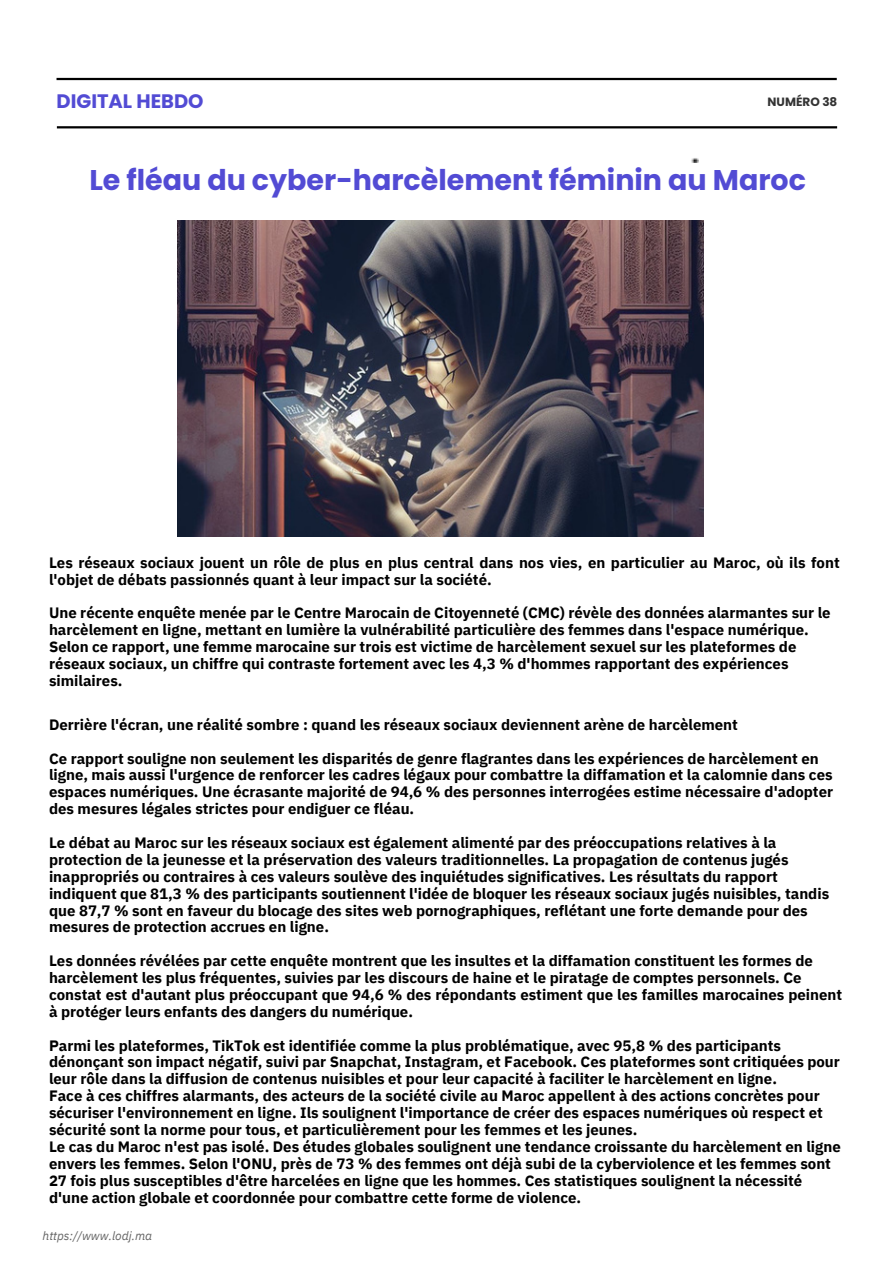
<style>
.page{position:relative;width:894px;height:1264px;background:#fff}
.page>*{position:absolute;margin:0;border:0;box-sizing:border-box;transform-origin:0 0}
.t1{font:700 28.5px "Poppins";color:#524bd4}
.t2{font:700 19.5px "Poppins";color:#524bd4}
.t3{font:700 15px/16.8px "IBM Plex Sans";color:#000}
.t4{font:italic 12px "IBM Plex Sans";color:#646464}
.t5{font:700 12px "Poppins";color:#333}
</style>
<div class="page">
<svg style="left:691px;top:158px;width:7px;height:5px"></svg>
<img style="left:177px;top:221px;width:526px;height:315px">
<hr style="left:56px;top:78px;width:780px;height:2px;background:#000">
<hr style="left:57px;top:126px;width:779px;height:2px;background:#000">
<h2 class="t2" style="left:56px;top:88px;width:148px">DIGITAL HEBDO</h2>
<p class="t5" style="left:767px;top:94px;width:71px">NUMÉRO 38</p>
<h1 class="t1" style="left:89px;top:160px;width:717px">Le fléau du cyber-harcèlement féminin au Maroc</h1>
<p class="t3" style="left:49px;top:553px;width:792px">Les réseaux sociaux jouent un rôle de plus en plus central dans nos vies, en particulier au Maroc, où ils font l'objet de débats passionnés quant à leur impact sur la société.</p>
<p class="t3" style="left:49px;top:604px;width:783px">Une récente enquête menée par le Centre Marocain de Citoyenneté (CMC) révèle des données alarmantes sur le harcèlement en ligne, mettant en lumière la vulnérabilité particulière des femmes dans l'espace numérique.<br>Selon ce rapport, une femme marocaine sur trois est victime de harcèlement sexuel sur les plateformes de réseaux sociaux, un chiffre qui contraste fortement avec les 4,3 % d'hommes rapportant des expériences similaires.</p>
<p class="t3" style="left:49px;top:715px;width:690px">Derrière l'écran, une réalité sombre : quand les réseaux sociaux deviennent arène de harcèlement</p>
<p class="t3" style="left:49px;top:749px;width:785px">Ce rapport souligne non seulement les disparités de genre flagrantes dans les expériences de harcèlement en ligne, mais aussi l'urgence de renforcer les cadres légaux pour combattre la diffamation et la calomnie dans ces espaces numériques. Une écrasante majorité de 94,6 % des personnes interrogées estime nécessaire d'adopter des mesures légales strictes pour endiguer ce fléau.</p>
<p class="t3" style="left:49px;top:834px;width:781px">Le débat au Maroc sur les réseaux sociaux est également alimenté par des préoccupations relatives à la protection de la jeunesse et la préservation des valeurs traditionnelles. La propagation de contenus jugés inappropriés ou contraires à ces valeurs soulève des inquiétudes significatives. Les résultats du rapport indiquent que 81,3 % des participants soutiennent l'idée de bloquer les réseaux sociaux jugés nuisibles, tandis que 87,7 % sont en faveur du blocage des sites web pornographiques, reflétant une forte demande pour des mesures de protection accrues en ligne.</p>
<p class="t3" style="left:49px;top:952px;width:794px">Les données révélées par cette enquête montrent que les insultes et la diffamation constituent les formes de harcèlement les plus fréquentes, suivies par les discours de haine et le piratage de comptes personnels. Ce constat est d'autant plus préoccupant que 94,6 % des répondants estiment que les familles marocaines peinent à protéger leurs enfants des dangers du numérique.</p>
<p class="t3" style="left:49px;top:1036px;width:793px">Parmi les plateformes, TikTok est identifiée comme la plus problématique, avec 95,8 % des participants dénonçant son impact négatif, suivi par Snapchat, Instagram, et Facebook. Ces plateformes sont critiquées pour leur rôle dans la diffusion de contenus nuisibles et pour leur capacité à faciliter le harcèlement en ligne.<br>Face à ces chiffres alarmants, des acteurs de la société civile au Maroc appellent à des actions concrètes pour sécuriser l'environnement en ligne. Ils soulignent l'importance de créer des espaces numériques où respect et sécurité sont la norme pour tous, et particulièrement pour les femmes et les jeunes.<br>Le cas du Maroc n'est pas isolé. Des études globales soulignent une tendance croissante du harcèlement en ligne envers les femmes. Selon l'ONU, près de 73 % des femmes ont déjà subi de la cyberviolence et les femmes sont 27 fois plus susceptibles d'être harcelées en ligne que les hommes. Ces statistiques soulignent la nécessité d'une action globale et coordonnée pour combattre cette forme de violence.</p>
<p class="t4" style="left:43px;top:1227px;width:111px">https://www.lodj.ma</p>
</div>
